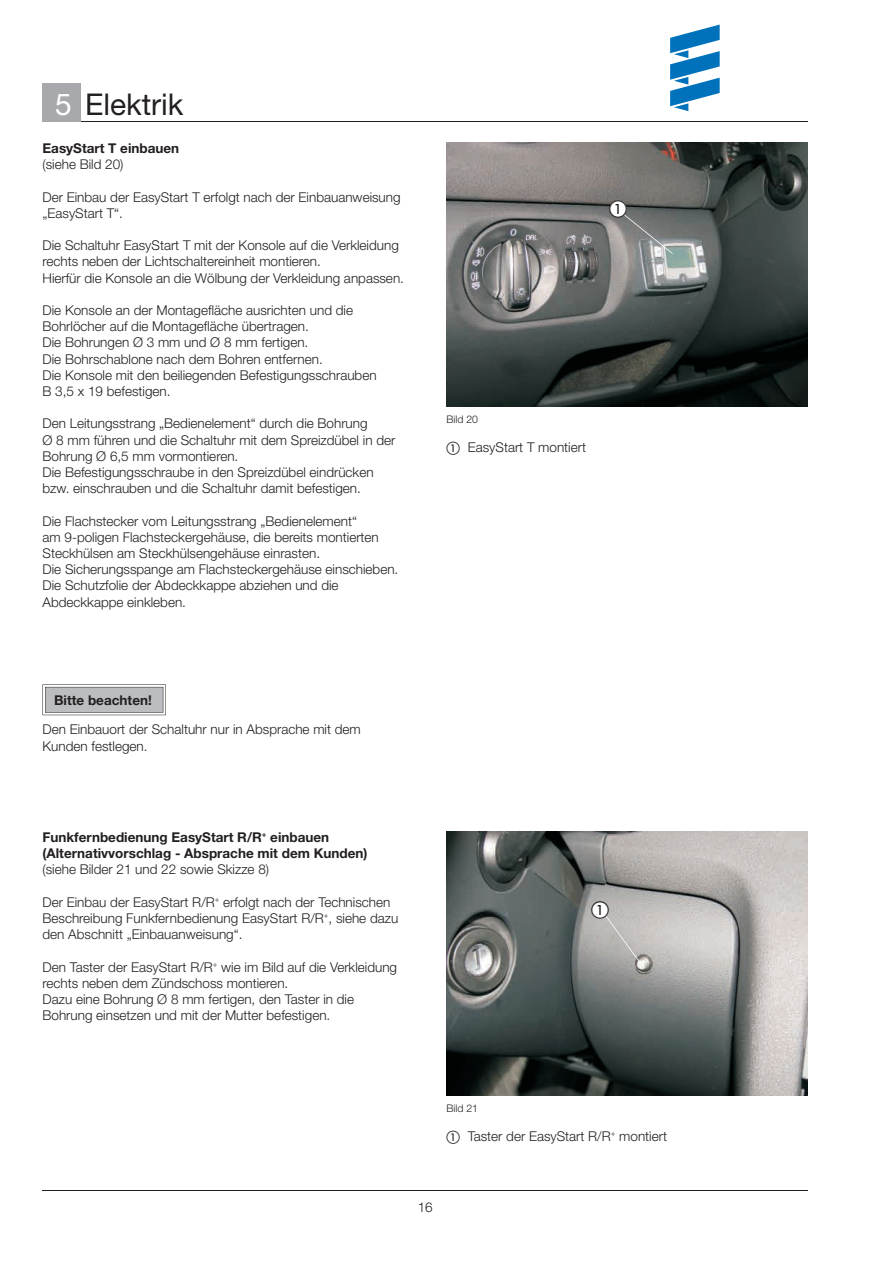
<style>
.page{position:relative;width:893px;height:1263px;background:#fff}
.page>*{position:absolute;margin:0;border:0;box-sizing:border-box;transform-origin:0 0}
.t1{font:30px "Helvetica Neue LT";color:#231f20}
.t2{font:300 13.5px/16.2px "Helvetica Neue LT";color:#231f20}
.t3{font:700 13.5px/16.2px "Helvetica Neue LT";color:#231f20}
.t4{font:300 10.5px "Helvetica Neue LT";color:#231f20}
.s1{color:#fff}
</style>
<div class="page">
<hr style="left:43px;top:121px;width:765px;height:1px;background:#231f20">
<hr style="left:43px;top:1190px;width:765px;height:1px;background:#231f20">
<div style="left:43px;top:83px;width:38px;height:38px;background:#a8a9ad"></div>
<svg style="left:670px;top:25px;width:50px;height:86px"></svg>
<svg style="left:43px;top:684px;width:123px;height:31px;background:#bdbdbf"></svg>
<img style="left:446px;top:142px;width:362px;height:264px">
<img style="left:446px;top:831px;width:362px;height:264px">
<svg style="left:609px;top:200px;width:64px;height:54px;background:#8a8b8a"></svg>
<svg style="left:591px;top:901px;width:50px;height:62px;background:#bdbbb9"></svg>
<h1 class="t1" style="left:55px;top:86px;width:130px"><span class="s1">5</span> Elektrik</h1>
<p class="t3" style="left:43px;top:140px;width:138px">EasyStart T einbauen</p>
<p class="t2" style="left:43px;top:156px;width:83px">(siehe Bild 20)</p>
<p class="t2" style="left:43px;top:188px;width:360px">Der Einbau der EasyStart T erfolgt nach der Einbauanweisung „EasyStart T“.</p>
<p class="t2" style="left:43px;top:237px;width:363px">Die Schaltuhr EasyStart T mit der Konsole auf die Verkleidung rechts neben der Lichtschaltereinheit montieren.<br>Hierfür die Konsole an die Wölbung der Verkleidung anpassen.</p>
<p class="t2" style="left:43px;top:302px;width:336px">Die Konsole an der Montagefläche ausrichten und die Bohrlöcher auf die Montagefläche übertragen.<br>Die Bohrungen Ø 3 mm und Ø 8 mm fertigen.<br>Die Bohrschablone nach dem Bohren entfernen.<br>Die Konsole mit den beiliegenden Befestigungsschrauben B 3,5 x 19 befestigen.</p>
<p class="t2" style="left:43px;top:415px;width:354px">Den Leitungsstrang „Bedienelement“ durch die Bohrung<br>Ø 8 mm führen und die Schaltuhr mit dem Spreizdübel in der Bohrung Ø 6,5 mm vormontieren.<br>Die Befestigungsschraube in den Spreizdübel eindrücken bzw. einschrauben und die Schaltuhr damit befestigen.</p>
<p class="t2" style="left:43px;top:512px;width:357px">Die Flachstecker vom Leitungsstrang „Bedienelement“<br>am 9-poligen Flachsteckergehäuse, die bereits montierten Steckhülsen am Steckhülsengehäuse einrasten.<br>Die Sicherungsspange am Flachsteckergehäuse einschieben.<br>Die Schutzfolie der Abdeckkappe abziehen und die Abdeckkappe einkleben.</p>
<p class="t4" style="left:446px;top:413px;width:33px">Bild 20</p>
<p class="t2" style="left:468px;top:438px;width:120px">EasyStart T montiert</p>
<p class="t3" style="left:54px;top:692px;width:99px">Bitte beachten!</p>
<p class="t2" style="left:43px;top:721px;width:320px">Den Einbauort der Schaltuhr nur in Absprache mit dem<br>Kunden festlegen.</p>
<p class="t3" style="left:43px;top:829px;width:326px">Funkfernbedienung EasyStart R/R<sup>+</sup> einbauen (Alternativvorschlag - Absprache mit dem Kunden)</p>
<p class="t2" style="left:43px;top:861px;width:228px">(siehe Bilder 21 und 22 sowie Skizze 8)</p>
<p class="t2" style="left:43px;top:893px;width:357px">Der Einbau der EasyStart R/R<sup>+</sup> erfolgt nach der Technischen<br>Beschreibung Funkfernbedienung EasyStart R/R<sup>+</sup>, siehe dazu den Abschnitt „Einbauanweisung“.</p>
<p class="t2" style="left:43px;top:958px;width:356px">Den Taster der EasyStart R/R<sup>+</sup> wie im Bild auf die Verkleidung rechts neben dem Zündschoss montieren.<br>Dazu eine Bohrung Ø 8 mm fertigen, den Taster in die Bohrung einsetzen und mit der Mutter befestigen.</p>
<p class="t4" style="left:446px;top:1101px;width:33px">Bild 21</p>
<p class="t2" style="left:468px;top:1127px;width:201px">Taster der EasyStart R/R<sup>+</sup> montiert</p>
<p class="t2" style="left:418px;top:1198px;width:17px">16</p>
</div>
